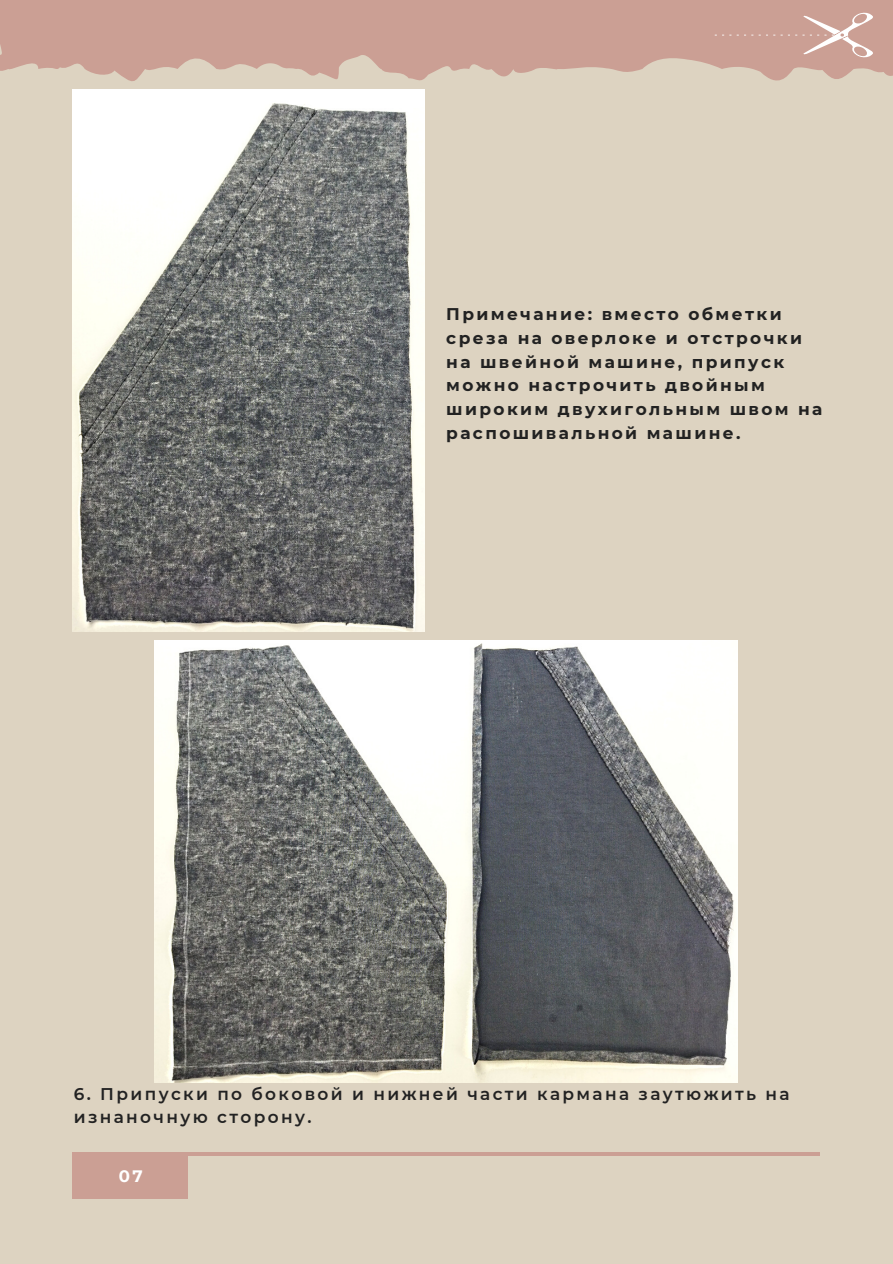
<style>
.page{position:relative;width:893px;height:1264px;background:#fff}
.page>*{position:absolute;margin:0;border:0;box-sizing:border-box;transform-origin:0 0}
.t1{font:700 16.95px/23.7px "Montserrat";letter-spacing:.14em;color:#222}
.t2{font:600 16.95px/23.7px "Montserrat";letter-spacing:.14em;color:#222}
.t3{font:700 16.5px "Montserrat";color:#fff}
</style>
<div class="page">
<div style="left:0;top:0;width:892px;height:1263px;background:#ddd3c1"></div>
<div style="left:72px;top:1152px;width:115px;height:46px;background:#cb9f94"></div>
<hr style="left:72px;top:1152px;width:747px;height:3px;background:#cb9f94">
<svg style="left:0;top:0;width:892px;height:81px;fill:#cb9f94"></svg>
<svg style="left:744px;top:12px;width:131px;height:46px;background:#d0a99f"></svg>
<svg style="left:722px;top:35px;width:16px;height:1px"></svg>
<img style="left:72px;top:89px;width:353px;height:543px">
<img style="left:155px;top:640px;width:582px;height:442px">
<p class="t1" style="left:446px;top:302px;width:377px">Примечание: вместо обметки среза на оверлоке и отстрочки на швейной машине, припуск можно настрочить двойным широким двухигольным швом на распошивальной машине.</p>
<p class="t2" style="left:74px;top:1081px;width:717px">6. Припуски по боковой и нижней части кармана заутюжить на изнаночную сторону.</p>
<p class="t3" style="left:119px;top:1166px;width:25px">07</p>
</div>
